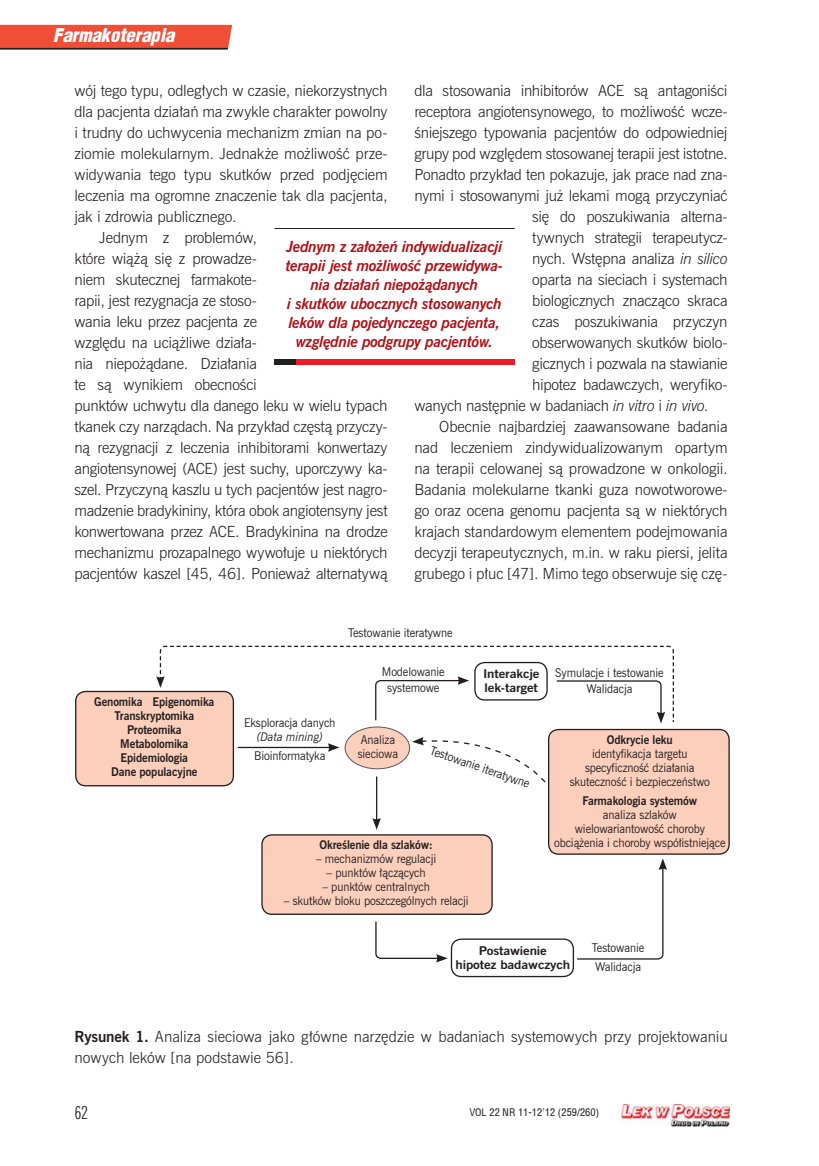
<style>
.page{position:relative;width:819px;height:1166px;background:#fff}
.page>*{position:absolute;margin:0;border:0;box-sizing:border-box;transform-origin:0 0}
.t1{font:italic 18.9px "Switz Cond Blackpl";color:#fff}
.t2{font:15.75px "News Goth X Cn PL";color:#231f20}
.t3{font:14px/21px "News Goth Lt PL";letter-spacing:-.015em;color:#231f20}
.t4{font:italic 700 14px/19.1px "News Goth PL";letter-spacing:-.02em;color:#b01016;text-align:center}
.t5{font:11.03px/14px "News Goth PL";letter-spacing:-.01em;color:#231f20;text-align:center;scale:.94 1}
.t6{font:700 11.03px/14px "News Goth PL";letter-spacing:-.01em;color:#231f20;text-align:center;scale:.94 1}
.t7{font:700 11.03px/14px "News Goth PL";letter-spacing:-.01em;color:#231f20;scale:1.11 1}
.t8{font:italic 11.03px "News Goth PL";letter-spacing:-.01em;color:#231f20;scale:.94 1}
.t9{font:10.5px "Switzerland Condpl";color:#231f20}
.s1{font-style:italic}
.s2{font-family:"News Goth PL";font-weight:700}
</style>
<div class="page">
<img style="left:620px;top:1104px;width:109px;height:22px">
<svg style="left:0;top:25px;width:232px;height:25px;background:#e34e39"></svg>
<hr style="left:376px;top:776px;width:1px;height:45px;background:#231f20">
<svg style="left:372px;top:818px;width:9px;height:12px"></svg>
<div style="left:345px;top:727px;width:64px;height:42px;background:#fccebc;border-radius:50%"></div>
<div style="left:344px;top:726px;width:66px;height:43px;border:1px solid #58595b;border-radius:50%"></div>
<div style="left:262px;top:835px;width:230px;height:79px;background:#fccebc;border-radius:10px"></div>
<div style="left:261px;top:834px;width:231px;height:81px;border:1px solid #231f20;border-radius:10px"></div>
<div style="left:76px;top:691px;width:157px;height:95px;background:#fccebc;border-radius:10px"></div>
<div style="left:75px;top:691px;width:159px;height:95px;border:1px solid #231f20;border-radius:10px"></div>
<hr style="left:238px;top:747px;width:92px;height:1px;background:#231f20">
<svg style="left:328px;top:743px;width:11px;height:9px"></svg>
<svg style="left:156px;top:645px;width:518px;height:78px"></svg>
<div style="left:548px;top:729px;width:181px;height:125px;background:#fccebc;border-radius:10px"></div>
<div style="left:548px;top:729px;width:181px;height:126px;border:1px solid #231f20;border-radius:10px"></div>
<svg style="left:375px;top:921px;width:72px;height:41px"></svg>
<div style="left:451px;top:938px;width:123px;height:39px;border:1px solid #231f20;border-radius:10px"></div>
<svg style="left:577px;top:858px;width:90px;height:102px"></svg>
<svg style="left:412px;top:737px;width:134px;height:46px"></svg>
<div style="left:274px;top:360px;width:22px;height:5px;background:#231f20"></div>
<div style="left:296px;top:360px;width:218px;height:5px;background:#ed1c24"></div>
<hr style="left:274px;top:228px;width:240px;height:1px;background:#231f20">
<h1 class="t1" style="left:53px;top:27px;width:122px">Farmakoterapia</h1>
<p class="t3" style="left:74px;top:81px;width:314px">wój tego typu, odległych w czasie, niekorzystnych</p>
<p class="t3" style="left:74px;top:102px;width:314px">dla pacjenta działań ma zwykle charakter powolny</p>
<p class="t3" style="left:74px;top:123px;width:314px">i trudny do uchwycenia mechanizm zmian na po-</p>
<p class="t3" style="left:74px;top:144px;width:315px">ziomie molekularnym. Jednakże możliwość prze-</p>
<p class="t3" style="left:74px;top:165px;width:315px">widywania tego typu skutków przed podjęciem</p>
<p class="t3" style="left:74px;top:186px;width:314px">leczenia ma ogromne znaczenie tak dla pacjenta,</p>
<p class="t3" style="left:74px;top:207px;width:164px">jak i zdrowia publicznego.</p>
<p class="t3" style="left:99px;top:228px;width:159px">Jednym z problemów,</p>
<p class="t3" style="left:74px;top:249px;width:184px">które wiążą się z prowadze-</p>
<p class="t3" style="left:74px;top:270px;width:184px">niem skutecznej farmakote-</p>
<p class="t3" style="left:74px;top:291px;width:184px">rapii, jest rezygnacja ze stoso-</p>
<p class="t3" style="left:74px;top:312px;width:184px">wania leku przez pacjenta ze</p>
<p class="t3" style="left:74px;top:333px;width:184px">względu na uciążliwe działa-</p>
<p class="t3" style="left:74px;top:354px;width:184px">nia niepożądane. Działania</p>
<p class="t3" style="left:74px;top:375px;width:184px">te są wynikiem obecności</p>
<p class="t3" style="left:74px;top:396px;width:314px">punktów uchwytu dla danego leku w wielu typach</p>
<p class="t3" style="left:74px;top:417px;width:314px">tkanek czy narządach. Na przykład częstą przyczy-</p>
<p class="t3" style="left:74px;top:438px;width:314px">ną rezygnacji z leczenia inhibitorami konwertazy</p>
<p class="t3" style="left:74px;top:459px;width:315px">angiotensynowej (ACE) jest suchy, uporczywy ka-</p>
<p class="t3" style="left:74px;top:480px;width:315px">szel. Przyczyną kaszlu u tych pacjentów jest nagro-</p>
<p class="t3" style="left:74px;top:501px;width:315px">madzenie bradykininy, która obok angiotensyny jest</p>
<p class="t3" style="left:74px;top:522px;width:315px">konwertowana przez ACE. Bradykinina na drodze</p>
<p class="t3" style="left:74px;top:543px;width:315px">mechanizmu prozapalnego wywołuje u niektórych</p>
<p class="t3" style="left:74px;top:564px;width:315px">pacjentów kaszel [45, 46]. Ponieważ alternatywą</p>
<p class="t3" style="left:414px;top:81px;width:314px">dla stosowania inhibitorów ACE są antagoniści</p>
<p class="t3" style="left:414px;top:102px;width:315px">receptora angiotensynowego, to możliwość wcze-</p>
<p class="t3" style="left:414px;top:123px;width:314px">śniejszego typowania pacjentów do odpowiedniej</p>
<p class="t3" style="left:414px;top:144px;width:314px">grupy pod względem stosowanej terapii jest istotne.</p>
<p class="t3" style="left:414px;top:165px;width:315px">Ponadto przykład ten pokazuje, jak prace nad zna-</p>
<p class="t3" style="left:414px;top:186px;width:314px">nymi i stosowanymi już lekami mogą przyczyniać</p>
<p class="t3" style="left:532px;top:207px;width:197px">się do poszukiwania alterna-</p>
<p class="t3" style="left:532px;top:228px;width:197px">tywnych strategii terapeutycz-</p>
<p class="t3" style="left:532px;top:249px;width:197px">nych. Wstępna analiza <span class="s1">in silico</span></p>
<p class="t3" style="left:532px;top:270px;width:197px">oparta na sieciach i systemach</p>
<p class="t3" style="left:532px;top:291px;width:197px">biologicznych znacząco skraca</p>
<p class="t3" style="left:532px;top:312px;width:197px">czas poszukiwania przyczyn</p>
<p class="t3" style="left:532px;top:333px;width:197px">obserwowanych skutków biolo-</p>
<p class="t3" style="left:532px;top:354px;width:197px">gicznych i pozwala na stawianie</p>
<p class="t3" style="left:532px;top:375px;width:197px">hipotez badawczych, weryfiko-</p>
<p class="t3" style="left:414px;top:396px;width:295px">wanych następnie w badaniach <span class="s1">in vitro</span> i <span class="s1">in vivo</span>.</p>
<p class="t3" style="left:439px;top:417px;width:290px">Obecnie najbardziej zaawansowane badania</p>
<p class="t3" style="left:414px;top:438px;width:314px">nad leczeniem zindywidualizowanym opartym</p>
<p class="t3" style="left:414px;top:459px;width:314px">na terapii celowanej są prowadzone w onkologii.</p>
<p class="t3" style="left:414px;top:480px;width:315px">Badania molekularne tkanki guza nowotworowe-</p>
<p class="t3" style="left:414px;top:501px;width:314px">go oraz ocena genomu pacjenta są w niektórych</p>
<p class="t3" style="left:414px;top:522px;width:315px">krajach standardowym elementem podejmowania</p>
<p class="t3" style="left:414px;top:543px;width:315px">decyzji terapeutycznych, m.in. w raku piersi, jelita</p>
<p class="t3" style="left:414px;top:564px;width:314px">grubego i płuc [47]. Mimo tego obserwuje się czę-</p>
<p class="t4" style="left:286px;top:238px;width:219px">Jednym z założeń indywidualizacji terapii jest możliwość przewidywa&shy;nia działań niepożądanych<br>i skutków ubocznych stosowanych leków dla pojedynczego pacjenta, względnie podgrupy pacjentów.</p>
<p class="t6" style="left:94px;top:695px;width:129px">Genomika Epigenomika<br>Transkryptomika<br>Proteomika<br>Metabolomika<br>Epidemiologia<br>Dane populacyjne</p>
<p class="t5" style="left:244px;top:717px;width:99px">Eksploracja danych</p>
<p class="t8" style="left:257px;top:732px;width:72px">(Data mining)</p>
<p class="t5" style="left:254px;top:750px;width:77px">Bioinformatyka</p>
<p class="t5" style="left:348px;top:627px;width:113px">Testowanie iteratywne</p>
<p class="t5" style="left:382px;top:665px;width:68px;line-height:15.8px">Modelowanie systemowe</p>
<p class="t7" style="left:483px;top:668px;width:52px">Interakcje lek-target</p>
<p class="t5" style="left:358px;top:733px;width:45px;text-align:left">Analiza sieciowa</p>
<p class="t5" style="left:432px;top:744px;width:113px;rotate:19deg">Testowanie iteratywne</p>
<p class="t6" style="left:319px;top:839px;width:122px">Określenie dla szlaków:</p>
<p class="t5" style="left:316px;top:853px;width:129px">– mechanizmów regulacji</p>
<p class="t5" style="left:326px;top:867px;width:107px">– punktów łączących</p>
<p class="t5" style="left:322px;top:881px;width:116px">– punktów centralnych</p>
<p class="t5" style="left:284px;top:895px;width:198px">– skutków bloku poszczególnych relacji</p>
<p class="t5" style="left:555px;top:666px;width:117px;line-height:15.8px">Symulacje i testowanie<br>Walidacja</p>
<p class="t6" style="left:607px;top:733px;width:72px">Odkrycie leku</p>
<p class="t5" style="left:569px;top:747px;width:151px">identyfikacja targetu specyficzność działania skuteczność i bezpieczeństwo</p>
<p class="t6" style="left:582px;top:794px;width:124px">Farmakologia systemów</p>
<p class="t5" style="left:554px;top:808px;width:184px">analiza szlaków<br>wielowariantowość choroby obciążenia i choroby współistniejące</p>
<p class="t7" style="left:455px;top:944px;width:105px;text-align:center">Postawienie<br>hipotez badawczych</p>
<p class="t5" style="left:592px;top:939px;width:57px;line-height:19.2px;text-align:left">Testowanie<br>Walidacja</p>
<p class="t3" style="left:74px;top:1027px;width:654px"><span class="s2">Rysunek 1.</span> Analiza sieciowa jako główne narzędzie w badaniach systemowych przy projektowaniu nowych leków [na podstawie 56].</p>
<p class="t2" style="left:74px;top:1106px;width:15px">62</p>
<p class="t9" style="left:469px;top:1108px;width:131px">VOL 22 NR 11-12’12 (259/260)</p>
</div>
